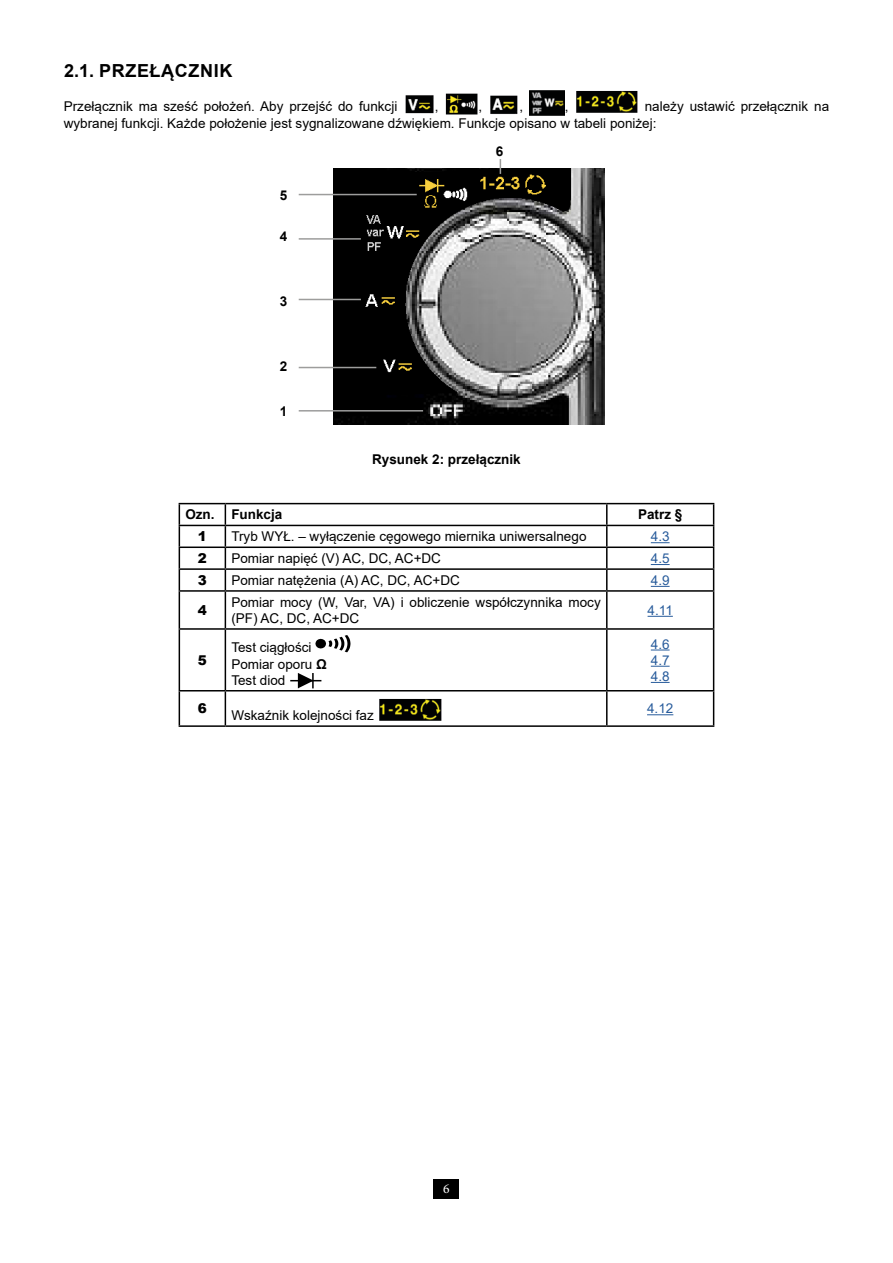
<style>
.page{position:relative;width:893px;height:1263px;background:#fff}
.page>*{position:absolute;margin:0;border:0;box-sizing:border-box;transform-origin:0 0}
.t1{font:700 18px "Arial";letter-spacing:.035em;color:#000}
.t2{font:13.5px/16.2px "Arial";color:#000}
.t3{font:700 13.5px "Arial";color:#000}
.t4{font:13.5px/16.2px "Arial";color:#275b9b;text-align:justify}
.t5{font:900 13.5px "Arial";color:#000}
.t6{font:13.5px "Minion Pro";color:#fff}
.s1{font-weight:700}
</style>
<div class="page">
<div style="left:434px;top:1179px;width:25px;height:19px;background:#000"></div>
<img style="left:405px;top:95px;width:29px;height:19px">
<img style="left:445px;top:93px;width:33px;height:22px">
<img style="left:490px;top:95px;width:28px;height:19px">
<img style="left:529px;top:90px;width:36px;height:26px">
<img style="left:576px;top:90px;width:62px;height:23px">
<img style="left:334px;top:168px;width:270px;height:257px">
<hr style="left:179px;top:503px;width:46px;height:1px;background:#000">
<hr style="left:225px;top:503px;width:382px;height:1px;background:#000">
<hr style="left:607px;top:503px;width:107px;height:1px;background:#000">
<hr style="left:606px;top:504px;width:2px;height:21px;background:#000">
<hr style="left:179px;top:525px;width:46px;height:1px;background:#000">
<hr style="left:225px;top:525px;width:382px;height:1px;background:#000">
<hr style="left:607px;top:525px;width:107px;height:1px;background:#000">
<hr style="left:606px;top:526px;width:2px;height:20px;background:#000">
<hr style="left:179px;top:546px;width:46px;height:2px;background:#000">
<hr style="left:225px;top:546px;width:382px;height:2px;background:#000">
<hr style="left:607px;top:546px;width:107px;height:2px;background:#000">
<hr style="left:606px;top:548px;width:2px;height:20px;background:#000">
<hr style="left:179px;top:568px;width:46px;height:2px;background:#000">
<svg style="left:179px;top:504px;width:1px;height:86px"></svg>
<hr style="left:225px;top:568px;width:382px;height:2px;background:#000">
<svg style="left:225px;top:504px;width:1px;height:86px"></svg>
<hr style="left:607px;top:568px;width:107px;height:2px;background:#000">
<hr style="left:606px;top:570px;width:2px;height:20px;background:#000">
<svg style="left:713px;top:504px;width:1px;height:86px"></svg>
<hr style="left:179px;top:590px;width:46px;height:2px;background:#000">
<hr style="left:179px;top:592px;width:1px;height:36px;background:#000">
<hr style="left:225px;top:590px;width:382px;height:2px;background:#000">
<hr style="left:225px;top:592px;width:1px;height:36px;background:#000">
<hr style="left:607px;top:590px;width:107px;height:2px;background:#000">
<hr style="left:606px;top:592px;width:2px;height:36px;background:#000">
<hr style="left:713px;top:592px;width:1px;height:36px;background:#000">
<hr style="left:179px;top:628px;width:46px;height:2px;background:#000">
<hr style="left:179px;top:630px;width:1px;height:60px;background:#000">
<hr style="left:225px;top:628px;width:382px;height:2px;background:#000">
<hr style="left:225px;top:630px;width:1px;height:60px;background:#000">
<hr style="left:607px;top:628px;width:107px;height:2px;background:#000">
<hr style="left:606px;top:630px;width:2px;height:60px;background:#000">
<hr style="left:713px;top:630px;width:1px;height:60px;background:#000">
<hr style="left:179px;top:690px;width:46px;height:1px;background:#000">
<hr style="left:179px;top:691px;width:1px;height:34px;background:#000">
<hr style="left:225px;top:690px;width:382px;height:1px;background:#000">
<hr style="left:225px;top:691px;width:1px;height:34px;background:#000">
<hr style="left:607px;top:690px;width:107px;height:1px;background:#000">
<hr style="left:606px;top:691px;width:2px;height:34px;background:#000">
<hr style="left:713px;top:691px;width:1px;height:34px;background:#000">
<hr style="left:179px;top:725px;width:46px;height:2px;background:#000">
<hr style="left:225px;top:725px;width:382px;height:2px;background:#000">
<hr style="left:607px;top:725px;width:107px;height:2px;background:#000">
<svg style="left:651px;top:542px;width:19px;height:1px"></svg>
<svg style="left:651px;top:564px;width:19px;height:1px"></svg>
<svg style="left:651px;top:586px;width:19px;height:1px"></svg>
<svg style="left:648px;top:616px;width:25px;height:1px"></svg>
<svg style="left:315px;top:635px;width:35px;height:17px"></svg>
<hr style="left:290px;top:680px;width:31px;height:1px;background:#000">
<svg style="left:298px;top:673px;width:16px;height:15px"></svg>
<svg style="left:651px;top:649px;width:19px;height:1px"></svg>
<svg style="left:651px;top:666px;width:19px;height:1px"></svg>
<svg style="left:651px;top:682px;width:19px;height:1px"></svg>
<img style="left:379px;top:698px;width:63px;height:23px">
<svg style="left:647px;top:714px;width:26px;height:1px"></svg>
<hr style="left:299px;top:194px;width:118px;height:1px;background:#9d9d9c">
<hr style="left:299px;top:238px;width:62px;height:2px;background:#9d9d9c">
<hr style="left:299px;top:299px;width:62px;height:1px;background:#9d9d9c">
<hr style="left:299px;top:367px;width:77px;height:1px;background:#9d9d9c">
<hr style="left:299px;top:410px;width:124px;height:2px;background:#9d9d9c">
<svg style="left:500px;top:159px;width:1px;height:15px"></svg>
<h1 class="t1" style="left:64px;top:58px;width:170px">2.1. PRZEŁĄCZNIK</h1>
<p class="t2" style="left:64px;top:99px;width:335px">Przełącznik ma sześć położeń. Aby przejść do funkcji</p>
<p class="t2" style="left:435px;top:99px;width:5px">,</p>
<p class="t2" style="left:478px;top:99px;width:5px">,</p>
<p class="t2" style="left:519px;top:99px;width:5px">,</p>
<p class="t2" style="left:565px;top:99px;width:5px">,</p>
<p class="t2" style="left:64px;top:99px;width:767px;text-indent:581px">należy ustawić przełącznik na wybranej funkcji. Każde położenie jest sygnalizowane dźwiękiem. Funkcje opisano w tabeli poniżej:</p>
<p class="t3" style="left:496px;top:142px;width:9px">6</p>
<p class="t3" style="left:280px;top:186px;width:9px">5</p>
<p class="t3" style="left:280px;top:227px;width:9px">4</p>
<p class="t3" style="left:280px;top:292px;width:9px">3</p>
<p class="t3" style="left:280px;top:357px;width:9px">2</p>
<p class="t3" style="left:280px;top:402px;width:9px">1</p>
<p class="t3" style="left:372px;top:450px;width:150px">Rysunek 2: przełącznik</p>
<p class="t3" style="left:185px;top:505px;width:99px">Ozn. Funkcja</p>
<p class="t3" style="left:638px;top:505px;width:46px">Patrz §</p>
<p class="t5" style="left:198px;top:527px;width:11px">1</p>
<p class="t2" style="left:231px;top:528px;width:357px">Tryb WYŁ. – wyłączenie cęgowego miernika uniwersalnego</p>
<p class="t4" style="left:651px;top:528px;width:20px">4.3</p>
<p class="t5" style="left:198px;top:548px;width:11px">2</p>
<p class="t2" style="left:231px;top:550px;width:211px">Pomiar napięć (V) AC, DC, AC+DC</p>
<p class="t4" style="left:651px;top:550px;width:20px">4.5</p>
<p class="t5" style="left:198px;top:570px;width:11px">3</p>
<p class="t2" style="left:231px;top:572px;width:230px">Pomiar natężenia (A) AC, DC, AC+DC</p>
<p class="t4" style="left:651px;top:572px;width:20px">4.9</p>
<p class="t5" style="left:198px;top:600px;width:11px">4</p>
<p class="t2" style="left:231px;top:594px;width:371px">Pomiar mocy (W, Var, VA) i obliczenie współczynnika mocy (PF) AC, DC, AC+DC</p>
<p class="t4" style="left:648px;top:602px;width:27px">4.11</p>
<p class="t5" style="left:198px;top:650px;width:11px">5</p>
<p class="t2" style="left:231px;top:639px;width:97px">Test ciągłości<br>Pomiar oporu <span class="s1">Ω<br></span>Test diod</p>
<p class="t4" style="left:651px;top:636px;width:20px">4.6<br>4.7<br>4.8</p>
<p class="t5" style="left:198px;top:699px;width:11px">6</p>
<p class="t2" style="left:231px;top:707px;width:144px">Wskaźnik kolejności faz</p>
<p class="t6" style="left:443px;top:1180px;width:8px">6</p>
<p class="t4" style="left:647px;top:700px;width:28px">4.12</p>
</div>
